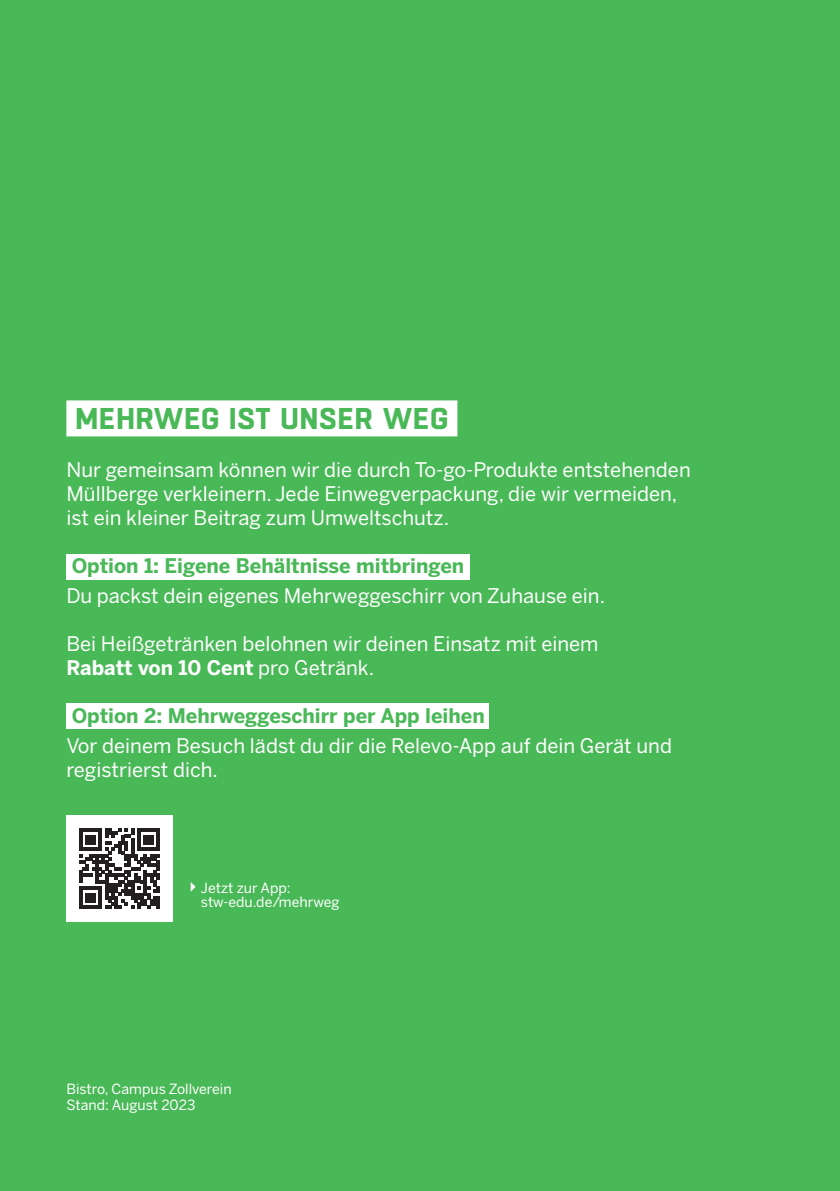
<style>
.page{position:relative;width:840px;height:1191px;background:#fff}
.page>*{position:absolute;margin:0;border:0;box-sizing:border-box;transform-origin:0 0}
.t1{font:700 30px "Boxed";letter-spacing:.01em;color:#49b857}
.t2{font:20px/24px "Benton Sans";color:#fff}
.t3{font:700 20px "Benton Sans";color:#49b857}
.t4{font:14px/16.8px "Benton Sans";color:#fff}
.s1{font-weight:700}
</style>
<div class="page">
<div style="left:0;top:0;width:839px;height:1191px;background:#49b857"></div>
<div style="left:66px;top:815px;width:107px;height:107px;background:#fff"></div>
<svg style="left:79px;top:828px;width:81px;height:81px"></svg>
<svg style="left:190px;top:882px;width:5px;height:9px"></svg>
<div style="left:66px;top:554px;width:403px;height:26px;background:#fff"></div>
<div style="left:66px;top:703px;width:422px;height:26px;background:#fff"></div>
<div style="left:66px;top:400px;width:391px;height:36px;background:#fff"></div>
<h1 class="t1" style="left:75px;top:399px;width:374px">MEHRWEG IST UNSER WEG</h1>
<p class="t2" style="left:66px;top:458px;width:625px">Nur gemeinsam können wir die durch To-go-Produkte entstehenden<br>Müllberge verkleinern. Jede Einwegverpackung, die wir vermeiden, ist ein kleiner Beitrag zum Umweltschutz.</p>
<p class="t3" style="left:72px;top:553px;width:394px">Option 1: Eigene Behältnisse mitbringen</p>
<p class="t2" style="left:66px;top:584px;width:540px">Du packst dein eigenes Mehrweggeschirr von Zuhause ein.</p>
<p class="t2" style="left:66px;top:632px;width:533px">Bei Heißgetränken belohnen wir deinen Einsatz mit einem<br><span class="s1">Rabatt von 10 Cent</span> pro Getränk.</p>
<p class="t3" style="left:72px;top:703px;width:414px">Option 2: Mehrweggeschirr per App leihen</p>
<p class="t2" style="left:66px;top:733px;width:606px">Vor deinem Besuch lädst du dir die Relevo-App auf dein Gerät und registrierst dich.</p>
<p class="t4" style="left:201px;top:880px;width:140px;line-height:14px">Jetzt zur App: stw-edu.de/mehrweg</p>
<p class="t4" style="left:66px;top:1080px;width:166px">Bistro, Campus Zollverein<br>Stand: August 2023</p>
</div>
